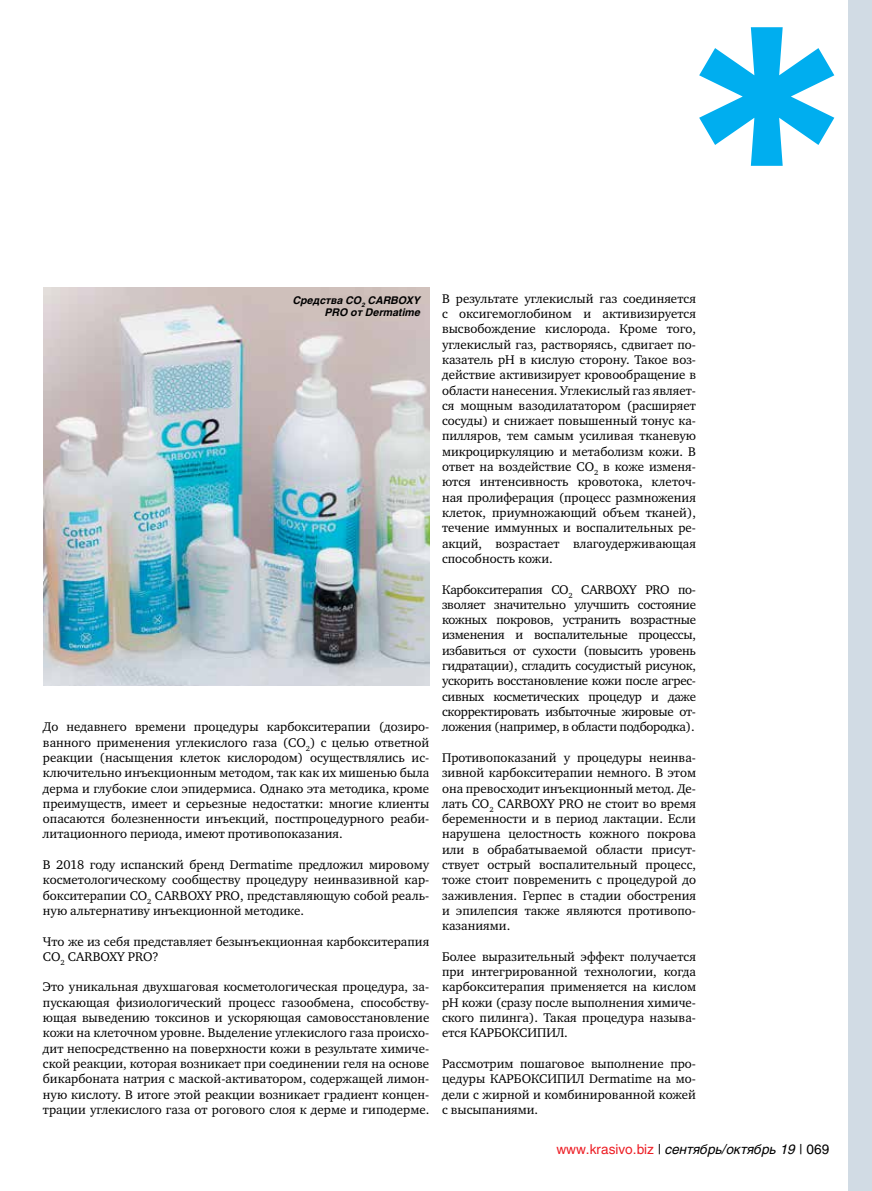
<style>
.page{position:relative;width:872px;height:1191px;background:#fff}
.page>*{position:absolute;margin:0;border:0;box-sizing:border-box;transform-origin:0 0}
.t1{font:italic 13.5px "Helios";color:#000}
.t2{font:12.9px/15.3px "Charter ITC";color:#000;text-align:justify}
.t3{font:italic 700 10.5px/12px "Helios";color:#000;text-align:right}
.s1{font-style:normal;color:#ed1d24}
.s2{font-style:normal}
</style>
<div class="page">
<div style="left:848px;top:0;width:23px;height:1191px;background:#d1dbe4"></div>
<img style="left:43px;top:287px;width:386px;height:398px">
<svg style="left:699px;top:27px;width:134px;height:139px"></svg>
<p class="t3" style="left:293px;top:294px;width:129px">Средства CO<sub>2</sub> CARBOXY<br>PRO от Dermatime</p>
<p class="t2" style="left:43px;top:719px;width:387px">До недавнего времени процедуры карбокситерапии (дозиро&shy;ванного применения углекислого газа (СО<sub>2</sub>) с целью ответной реакции (насыщения клеток кислородом) осуществлялись ис&shy;ключительно инъекционным методом, так как их мишенью была дерма и глубокие слои эпидермиса. Однако эта методика, кроме преимуществ, имеет и серьезные недостатки: многие клиенты опасаются болезненности инъекций, постпроцедурного реаби&shy;литационного периода, имеют противопоказания.</p>
<p class="t2" style="left:43px;top:857px;width:387px">В 2018 году испанский бренд Dermatime предложил мировому косметологическому сообществу процедуру неинвазивной кар&shy;бокситерапии CO<sub>2</sub> CARBOXY PRO, представляющую собой реаль&shy;ную альтернативу инъекционной методике.</p>
<p class="t2" style="left:43px;top:933px;width:387px">Что же из себя представляет безынъекционная карбокситерапия<br>CO<sub>2</sub> CARBOXY PRO?</p>
<p class="t2" style="left:43px;top:979px;width:387px">Это уникальная двухшаговая косметологическая процедура, за&shy;пускающая физиологический процесс газообмена, способству&shy;ющая выведению токсинов и ускоряющая самовосстановление кожи на клеточном уровне. Выделение углекислого газа происхо&shy;дит непосредственно на поверхности кожи в результате химиче&shy;ской реакции, которая возникает при соединении геля на основе бикарбоната натрия с маской-активатором, содержащей лимон&shy;ную кислоту. В итоге этой реакции возникает градиент концен&shy;трации углекислого газа от рогового слоя к дерме и гиподерме.</p>
<p class="t2" style="left:442px;top:291px;width:255px">В результате углекислый газ соединяется с оксигемоглобином и активизируется высвобождение кислорода. Кроме того, углекислый газ, растворяясь, сдвигает по&shy;казатель рН в кислую сторону. Такое воз&shy;действие активизирует кровообращение в области нанесения. Углекислый газ являет&shy;ся мощным вазодилататором (расширяет сосуды) и снижает повышенный тонус ка&shy;пилляров, тем самым усиливая тканевую микроциркуляцию и метаболизм кожи. В ответ на воздействие СО<sub>2</sub> в коже изменя&shy;ются интенсивность кровотока, клеточ&shy;ная пролиферация (процесс размножения клеток, приумножающий объем тканей), течение иммунных и воспалительных ре&shy;акций, возрастает влагоудерживающая способность кожи.</p>
<p class="t2" style="left:442px;top:581px;width:255px">Карбокситерапия CO<sub>2</sub> CARBOXY PRO по&shy;зволяет значительно улучшить состояние кожных покровов, устранить возрастные изменения и воспалительные процессы, избавиться от сухости (повысить уровень гидратации), сгладить сосудистый рисунок, ускорить восстановление кожи после агрес&shy;сивных косметических процедур и даже скорректировать избыточные жировые от&shy;ложения (например, в области подбородка).</p>
<p class="t2" style="left:442px;top:750px;width:255px">Противопоказаний у процедуры неинва&shy;зивной карбокситерапии немного. В этом она превосходит инъекционный метод. Де&shy;лать CO<sub>2</sub> CARBOXY PRO не стоит во время беременности и в период лактации. Если нарушена целостность кожного покрова или в обрабатываемой области присут&shy;ствует острый воспалительный процесс, тоже стоит повременить с процедурой до заживления. Герпес в стадии обострения и эпилепсия также являются противопо&shy;казаниями.</p>
<p class="t2" style="left:442px;top:948px;width:255px">Более выразительный эффект получается при интегрированной технологии, когда карбокситерапия применяется на кислом рН кожи (сразу после выполнения химиче&shy;ского пилинга). Такая процедура называ&shy;ется КАРБОКСИПИЛ.</p>
<p class="t2" style="left:442px;top:1056px;width:255px">Рассмотрим пошаговое выполнение про&shy;цедуры КАРБОКСИПИЛ Dermatime на мо&shy;дели с жирной и комбинированной кожей с высыпаниями.</p>
<p class="t1" style="left:556px;top:1141px;width:274px"><span class="s1">www.krasivo.biz</span> <span class="s2">|</span> сентябрь/октябрь 19 <span class="s2">| 069</span></p>
</div>
